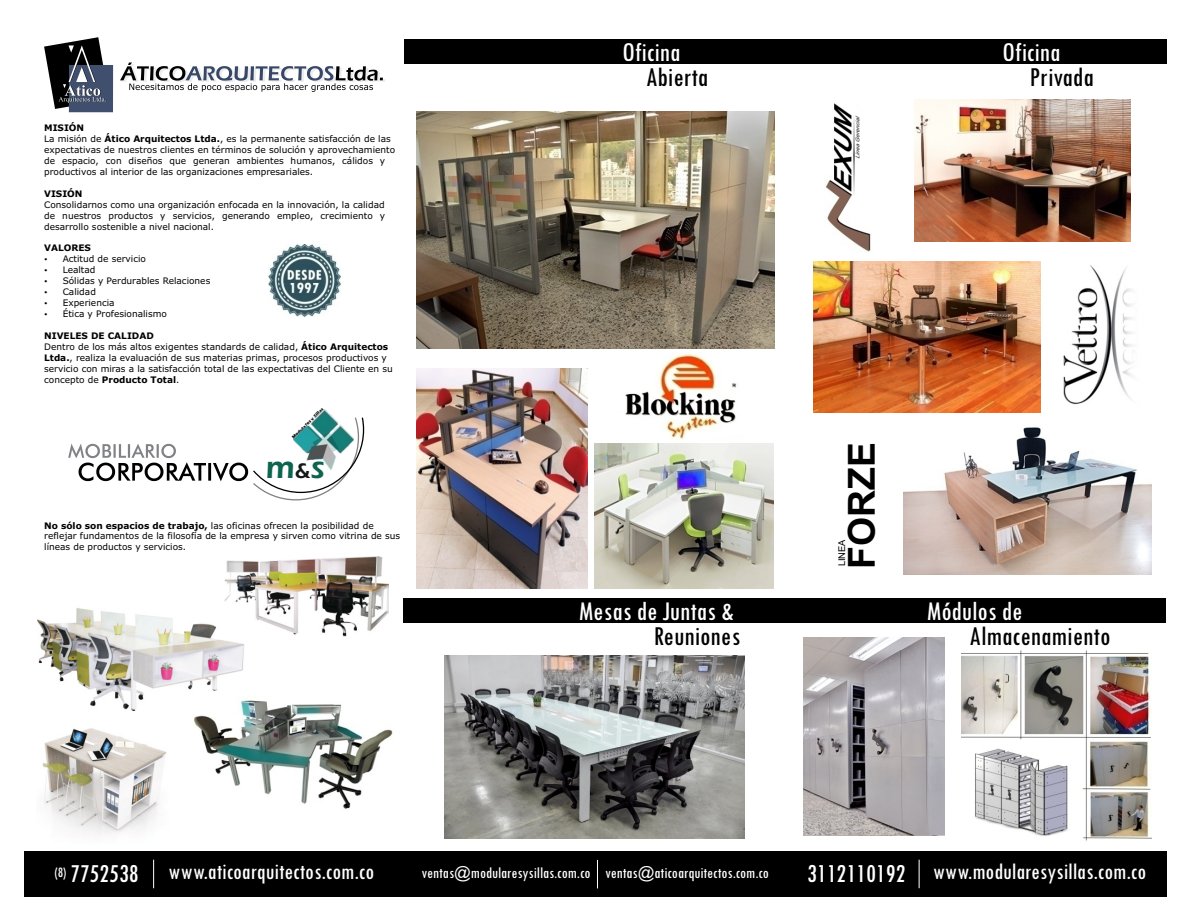
<style>
.page{position:relative;width:1188px;height:918px;background:#fff}
.page>*{position:absolute;margin:0;border:0;box-sizing:border-box;transform-origin:0 0}
.t1{font:700 37.35px "Arial";color:#000}
.t2{font:600 32.4px "Eras ITC";color:#0e6351}
.t3{font:condensed 28.5px "Tw Cen";color:#000}
.t4{font:condensed 28.2px "Tw Cen";color:#fff}
.t5{font:condensed 24px "Tw Cen";color:#fff}
.t6{font:condensed 16.5px "Tw Cen";color:#fff}
.t7{font:9.3px "Arial";color:#000}
.t8{font:9px/10.9px "Verdana";color:#000}
.t9{font:700 9px "Verdana";color:#000}
.t10{font:700 4.8px "Eras ITC";color:#000}
.s1{font-weight:700}
.s2{font-size:21.9px;color:#151616}
.s3{font-size:15px}
.s4{font-size:27px}
</style>
<div class="page">
<svg style="left:120px;top:63px;width:265px;height:29px"></svg>
<div style="left:69px;top:65px;width:44px;height:47px;background:#404f6e"></div>
<svg style="left:44px;top:37px;width:63px;height:72px"></svg>
<img style="left:37px;top:557px;width:352px;height:153px">
<img style="left:42px;top:728px;width:125px;height:106px">
<img style="left:416px;top:112px;width:359px;height:237px">
<img style="left:416px;top:368px;width:172px;height:220px">
<img style="left:445px;top:655px;width:300px;height:184px">
<img style="left:825px;top:103px;width:46px;height:149px">
<img style="left:1063px;top:265px;width:69px;height:140px">
<img style="left:915px;top:100px;width:216px;height:141px">
<img style="left:813px;top:261px;width:228px;height:152px">
<img style="left:625px;top:352px;width:113px;height:88px">
<img style="left:803px;top:638px;width:142px;height:198px">
<img style="left:595px;top:443px;width:178px;height:145px">
<img style="left:903px;top:427px;width:248px;height:147px">
<img style="left:181px;top:697px;width:212px;height:112px">
<img style="left:962px;top:650px;width:190px;height:191px">
<img style="left:268px;top:245px;width:72px;height:71px">
<div style="left:405px;top:39px;width:382px;height:25px;background:#000"></div>
<div style="left:787px;top:39px;width:380px;height:25px;background:#000"></div>
<div style="left:404px;top:598px;width:382px;height:25px;background:#000"></div>
<div style="left:786px;top:598px;width:380px;height:25px;background:#000"></div>
<div style="left:404px;top:851px;width:382px;height:46px;background:#000"></div>
<div style="left:24px;top:851px;width:380px;height:46px;background:#000"></div>
<div style="left:786px;top:851px;width:381px;height:46px;background:#000"></div>
<svg style="left:153px;top:860px;width:1px;height:28px"></svg>
<svg style="left:919px;top:860px;width:1px;height:28px"></svg>
<svg style="left:597px;top:860px;width:1px;height:28px"></svg>
<img style="left:317px;top:410px;width:15px;height:6px">
<svg style="left:68px;top:416px;width:297px;height:85px"></svg>
<p class="t8" style="left:44px;top:123px;width:353px"><span class="s1">MISIÓN<br></span>La misión de <span class="s1">Ático Arquitectos Ltda.</span>, es la permanente satisfacción de las expectativas de nuestros clientes en términos de solución y aprovechamiento de espacio, con diseños que generan ambientes humanos, cálidos y productivos al interior de las organizaciones empresariales.</p>
<p class="t9" style="left:44px;top:190px;width:40px">VISIÓN</p>
<p class="t8" style="left:44px;top:200px;width:343px;text-align:justify">Consolidarnos como una organización enfocada en la innovación, la calidad de nuestros productos y servicios, generando empleo, crecimiento y desarrollo sostenible a nivel nacional.</p>
<p class="t9" style="left:44px;top:245px;width:48px">VALORES</p>
<p class="t8" style="left:63px;top:254px;width:149px">Actitud de servicio<br>Lealtad<br>Sólidas y Perdurables Relaciones<br>Calidad<br>Experiencia<br>Ética y Profesionalismo</p>
<p class="t8" style="left:44px;top:331px;width:350px"><span class="s1">NIVELES DE CALIDAD<br></span>Dentro de los más altos exigentes standards de calidad, <span class="s1">Ático Arquitectos Ltda.</span>, realiza la evaluación de sus materias primas, procesos productivos y servicio con miras a la satisfacción total de las expectativas del Cliente en su concepto de <span class="s1">Producto Total</span>.</p>
<p class="t10" style="left:292px;top:437px;width:44px;rotate:-45deg">Modulares y Sillas</p>
<h2 class="t2" style="left:266px;top:456px;width:61px">m<span class="s2">&amp;</span>s</h2>
<p class="t8" style="left:44px;top:521px;width:358px"><span class="s1">No sólo son espacios de trabajo,</span> las oficinas ofrecen la posibilidad de reflejar fundamentos de la filosofía de la empresa y sirven como vitrina de sus líneas de productos y servicios.</p>
<h3 class="t4" style="left:622px;top:43px;width:60px">Oficina</h3>
<h3 class="t3" style="left:646px;top:68px;width:64px">Abierta</h3>
<h3 class="t4" style="left:1002px;top:43px;width:60px">Oficina</h3>
<h3 class="t3" style="left:1030px;top:68px;width:65px">Privada</h3>
<h3 class="t4" style="left:579px;top:601px;width:157px">Mesas de Juntas &amp;</h3>
<h3 class="t3" style="left:654px;top:626px;width:88px">Reuniones</h3>
<h1 class="t1" style="left:848px;top:569px;width:128px;rotate:-90deg">FORZE</h1>
<p class="t7" style="left:838px;top:566px;width:29px;rotate:-90deg">LINEA</p>
<h3 class="t4" style="left:927px;top:602px;width:97px">Módulos de</h3>
<h3 class="t3" style="left:969px;top:627px;width:143px">Almacenamiento</h3>
<h3 class="t5" style="left:55px;top:863px;width:321px"><span class="s3">(8)</span> <span class="s4">7752538</span> www.aticoarquitectos.com.co</h3>
<h3 class="t6" style="left:422px;top:867px;width:349px">ventas@modularesysillas.com.co ventas@aticoarquitectos.com.co</h3>
<h3 class="t5" style="left:807px;top:863px;width:341px"><span class="s4">3112110192</span> www.modularesysillas.com.co</h3>
</div>
